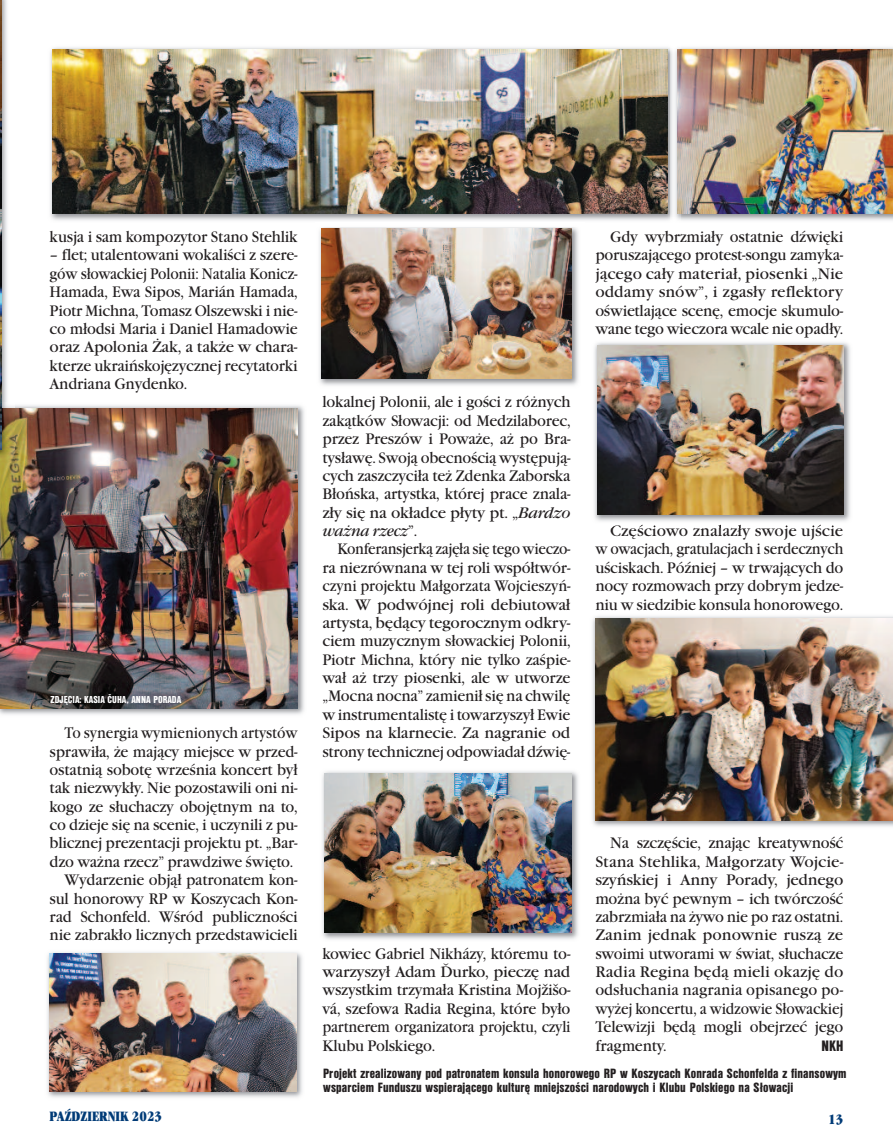
<style>
.page{position:relative;width:893px;height:1141px;background:#fff}
.page>*{position:absolute;margin:0;border:0;box-sizing:border-box;transform-origin:0 0}
.t1{font:15.75px/18.4px "Garamond Itc TCE";letter-spacing:-.02em;color:#231f20;text-align:justify;scale:.95 1}
.t2{font:15.75px/18.4px "Garamond Itc TCE";letter-spacing:-.02em;color:#231f20;text-align:right;scale:.9 1}
.t3{font:15.75px/18.4px "Garamond Itc TCE";letter-spacing:-.02em;color:#231f20;text-align:justify}
.t4{font:15.75px "Nimbus San DCE Blac Cond";color:#231f20}
.t5{font:14px/14px "Nimbus San DCE Blac Cond";letter-spacing:.01em;color:#231f20}
.t6{font:ultra-condensed 14px "Garamond Itc TCE";color:#013b77}
.t7{font:10.5px "Nimbus San DCE Blac Cond";color:#fff}
.s1{font-style:italic}
</style>
<div class="page">
<img style="left:594px;top:342px;width:256px;height:186px">
<img style="left:611px;top:525px;width:45px;height:3px">
<img style="left:597px;top:345px;width:246px;height:170px">
<img style="left:47px;top:952px;width:255px;height:146px">
<img style="left:50px;top:954px;width:246px;height:137px">
<img style="left:322px;top:771px;width:256px;height:169px">
<img style="left:324px;top:774px;width:247px;height:159px">
<img style="left:592px;top:612px;width:301px;height:215px">
<img style="left:595px;top:618px;width:298px;height:202px">
<img style="left:319px;top:227px;width:260px;height:159px">
<img style="left:322px;top:229px;width:249px;height:150px">
<img style="left:50px;top:47px;width:843px;height:174px">
<img style="left:53px;top:50px;width:614px;height:163px">
<img style="left:677px;top:50px;width:216px;height:163px">
<img style="left:0;top:405px;width:304px;height:310px">
<img style="left:0;top:409px;width:298px;height:300px">
<img style="left:0;top:0;width:15px;height:463px">
<img style="left:0;top:0;width:1px;height:450px">
<p class="t1" style="left:50px;top:227px;width:263px">kusja i sam kompozytor Stano Stehlik</p>
<p class="t1" style="left:50px;top:246px;width:263px">– flet; utalentowani wokaliści z szere&shy;gów słowackiej Polonii: Natalia Konicz-Hamada, Ewa Sipos, Marián Hamada, Piotr Michna, Tomasz Olszewski i nie&shy;co młodsi Maria i Daniel Hamadowie oraz Apolonia Żak, a także w chara&shy;kterze ukraińskojęzycznej recytatorki Andriana Gnydenko.</p>
<p class="t7" style="left:51px;top:693px;width:132px">ZDJĘCIA: KASIA ČUHA, ANNA PORADA</p>
<p class="t2" style="left:50px;top:724px;width:277px">To synergia wymienionych artystów sprawiła, że mający miejsce w przed&shy;ostatnią sobotę września koncert był tak niezwykły. Nie pozostawili oni ni&shy;kogo ze słuchaczy obojętnym na to, co dzieje się na scenie, i uczynili z pu&shy;blicznej prezentacji projektu pt. „Bar&shy;dzo ważna rzecz” prawdziwe święto.<br>Wydarzenie objął patronatem kon&shy;sul honorowy RP w Koszycach Kon&shy;rad Schonfeld. Wśród publiczności nie zabrakło licznych przedstawicieli</p>
<p class="t1" style="left:322px;top:393px;width:263px">lokalnej Polonii, ale i gości z różnych zakątków Słowacji: od Medzilaborec, przez Preszów i Poważe, aż po Bra&shy;tysławę. Swoją obecnością występują&shy;cych zaszczyciła też Zdenka Zaborska Błońska, artystka, której prace znala&shy;zły się na okładce płyty pt. „<span class="s1">Bardzo ważna rzecz</span>”.</p>
<p class="t2" style="left:322px;top:540px;width:277px;text-align:justify;text-indent:15px">Konferansjerką zajęła się tego wieczo&shy;ra niezrównana w tej roli współtwór&shy;czyni projektu Małgorzata Wojcieszyń&shy;ska. W podwójnej roli debiutował artysta, będący tegorocznym odkry&shy;ciem muzycznym słowackiej Polonii, Piotr Michna, który nie tylko zaśpie&shy;wał aż trzy piosenki, ale w utworze „Mocna nocna” zamienił się na chwilę w instrumentalistę i towarzyszył Ewie Sipos na klarnecie. Za nagranie od strony technicznej odpowiadał dźwię-</p>
<p class="t1" style="left:595px;top:227px;width:263px;text-indent:15px">Gdy wybrzmiały ostatnie dźwięki poruszającego protest-songu zamyka&shy;jącego cały materiał, piosenki „Nie oddamy snów”, i zgasły reflektory oświetlające scenę, emocje skumulo&shy;wane tego wieczora wcale nie opadły.</p>
<p class="t3" style="left:595px;top:521px;width:250px;text-indent:15px">Częściowo znalazły swoje ujście w owacjach, gratulacjach i serdecznych uściskach. Później – w trwających do nocy rozmowach przy dobrym jedze&shy;niu w siedzibie konsula honorowego.</p>
<p class="t1" style="left:322px;top:944px;width:263px">kowiec Gabriel Nikházy, któremu to&shy;warzyszył Adam Ďurko, pieczę nad wszystkim trzymała Kristina Mojžišo&shy;vá, szefowa Radia Regina, które było partnerem organizatora projektu, czyli Klubu Polskiego.</p>
<p class="t1" style="left:595px;top:834px;width:263px;text-indent:15px">Na szczęście, znając kreatywność Stana Stehlika, Małgorzaty Wojcie&shy;szyńskiej i Anny Porady, jednego można być pewnym – ich twórczość zabrzmiała na żywo nie po raz ostatni.<br>Zanim jednak ponownie ruszą ze swoimi utworami w świat, słuchacze Radia Regina będą mieli okazję do odsłuchania nagrania opisanego po&shy;wyżej koncertu, a widzowie Słowackiej Telewizji będą mogli obejrzeć jego fragmenty.</p>
<p class="t4" style="left:821px;top:1036px;width:23px">NKH</p>
<p class="t5" style="left:323px;top:1066px;width:525px">Projekt zrealizowany pod patronatem konsula honorowego RP w Koszycach Konrada Schonfelda z finansowym wsparciem Funduszu wspierającego kulturę mniejszości narodowych i Klubu Polskiego na Słowacji</p>
<p class="t6" style="left:49px;top:1107px;width:114px">PAŹDZIERNIK 2023</p>
<p class="t6" style="left:828px;top:1111px;width:17px">13</p>
</div>
